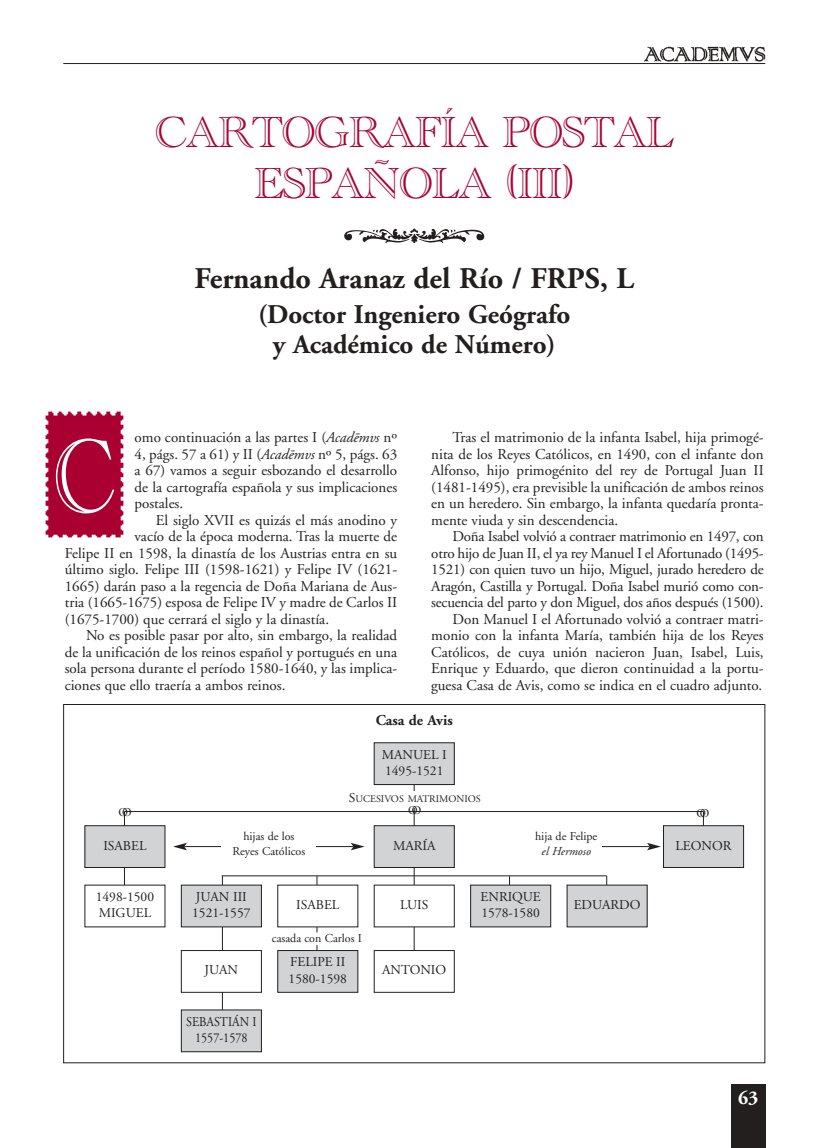
<style>
.page{position:relative;width:830px;height:1148px;background:#fff}
.page>*{position:absolute;margin:0;border:0;box-sizing:border-box;transform-origin:0 0}
.t1{font:108px "Academy Engraved Plain";color:#fff;scale:.8 1}
.t2{font:45px "Academy Engraved Plain";color:#a90031}
.t3{font:700 30px "Adobe Garamond";color:#231f1f}
.t4{font:700 27px/30px "Adobe Garamond";color:#231f1f;text-align:center}
.t5{font:700 19.5px "Adobe Garamond";color:#fff}
.t6{font:15px/16.5px "Adobe Garamond";color:#231f1f;text-align:justify}
.t7{font:700 15px "Adobe Garamond";color:#231f1f}
.t8{font:13.5px/16.2px "Adobe Garamond";color:#231f1f}
.t9{font:13.5px/16.2px "Adobe Garamond";color:#231f1f;text-align:center;scale:.9 1}
.t10{font:12px/14.4px "Adobe Garamond";color:#231f1f;text-align:center}
.t11{font:italic 12px "Adobe Garamond";color:#231f1f}
.t12{font:10.2px "Adobe Garamond";color:#231f1f}
.s1{font-style:italic}
.s2{font-size:13.5px}
</style>
<div class="page">
<div style="left:731px;top:1084px;width:34px;height:63px;background:#231f1f"></div>
<img style="left:644px;top:46px;width:122px;height:16px">
<hr style="left:63px;top:63px;width:702px;height:1px;background:#231f1f">
<img style="left:45px;top:411px;width:79px;height:127px">
<svg style="left:63px;top:704px;width:702px;height:359px"></svg>
<svg style="left:173px;top:842px;width:14px;height:8px"></svg>
<svg style="left:351px;top:842px;width:13px;height:8px"></svg>
<hr style="left:573px;top:846px;width:76px;height:1px;background:#231f1f">
<svg style="left:647px;top:842px;width:14px;height:8px"></svg>
<hr style="left:414px;top:781px;width:1px;height:190px;background:#231f1f">
<hr style="left:222px;top:876px;width:1px;height:149px;background:#231f1f">
<hr style="left:124px;top:811px;width:1px;height:101px;background:#231f1f">
<hr style="left:316px;top:876px;width:1px;height:56px;background:#231f1f">
<div style="left:85px;top:825px;width:80px;height:42px;background:#d1d3d5"></div>
<div style="left:84px;top:825px;width:81px;height:42px;border:1px solid #231f1f"></div>
<div style="left:374px;top:825px;width:80px;height:42px;background:#d1d3d5"></div>
<div style="left:374px;top:825px;width:80px;height:42px;border:1px solid #231f1f"></div>
<div style="left:85px;top:885px;width:80px;height:42px;background:#fff"></div>
<div style="left:181px;top:885px;width:80px;height:42px;background:#d1d3d5"></div>
<div style="left:181px;top:884px;width:81px;height:43px;border:1px solid #231f1f"></div>
<div style="left:278px;top:885px;width:80px;height:42px;background:#fff"></div>
<div style="left:374px;top:885px;width:80px;height:42px;background:#fff"></div>
<div style="left:470px;top:885px;width:80px;height:42px;background:#d1d3d5"></div>
<div style="left:470px;top:884px;width:81px;height:43px;border:1px solid #231f1f"></div>
<div style="left:567px;top:885px;width:80px;height:42px;background:#d1d3d5"></div>
<div style="left:181px;top:950px;width:80px;height:42px;background:#fff"></div>
<div style="left:181px;top:950px;width:81px;height:42px;border:1px solid #231f1f"></div>
<div style="left:278px;top:950px;width:80px;height:42px;background:#d1d3d5"></div>
<div style="left:277px;top:950px;width:81px;height:42px;border:1px solid #231f1f"></div>
<div style="left:374px;top:950px;width:80px;height:42px;background:#fff"></div>
<div style="left:374px;top:950px;width:80px;height:42px;border:1px solid #231f1f"></div>
<div style="left:345px;top:791px;width:139px;height:17px;background:#fff"></div>
<hr style="left:222px;top:875px;width:384px;height:1px;background:#231f1f">
<hr style="left:124px;top:811px;width:579px;height:1px;background:#231f1f">
<div style="left:181px;top:1010px;width:80px;height:41px;background:#d1d3d5"></div>
<div style="left:181px;top:1009px;width:81px;height:43px;border:1px solid #231f1f"></div>
<div style="left:222px;top:830px;width:94px;height:32px;background:#fff"></div>
<div style="left:531px;top:830px;width:70px;height:32px;background:#fff"></div>
<hr style="left:703px;top:811px;width:1px;height:30px;background:#231f1f">
<div style="left:663px;top:825px;width:80px;height:42px;background:#d1d3d5"></div>
<div style="left:663px;top:825px;width:81px;height:42px;border:1px solid #231f1f"></div>
<div style="left:374px;top:742px;width:80px;height:42px;background:#d1d3d5"></div>
<div style="left:374px;top:742px;width:80px;height:43px;border:1px solid #231f1f"></div>
<h2 class="t2" style="left:155px;top:117px;width:519px">CARTOGRAFÍA POSTAL</h2>
<h2 class="t2" style="left:255px;top:168px;width:320px">ESPAÑOLA (III)</h2>
<h3 class="t3" style="left:194px;top:266px;width:441px">Fernando Aranaz del Río / FRPS, L</h3>
<h3 class="t4" style="left:258px;top:301px;width:314px">(Doctor Ingeniero Geógrafo y Académico de Número)</h3>
<p class="t6" style="left:134px;top:430px;width:264px">omo continuación a las partes I (<span class="s1">Acad¯emvs</span> nº 4, págs. 57 a 61) y II (<span class="s1">Acad¯emvs</span> nº 5, págs. 63 a 67) vamos a seguir esbozando el desarrollo de la cartografía española y sus implicaciones postales.</p>
<p class="t6" style="left:156px;top:513px;width:243px">El siglo XVII es quizás el más anodino y</p>
<p class="t6" style="left:134px;top:529px;width:264px">vacío de la época moderna. Tras la muerte de</p>
<p class="t6" style="left:65px;top:546px;width:334px">Felipe II en 1598, la dinastía de los Austrias entra en su</p>
<p class="t6" style="left:65px;top:562px;width:334px">último siglo. Felipe III (1598-1621) y Felipe IV (1621-</p>
<p class="t6" style="left:65px;top:579px;width:334px">1665) darán paso a la regencia de Doña Mariana de Aus-</p>
<p class="t6" style="left:65px;top:595px;width:334px">tria (1665-1675) esposa de Felipe IV y madre de Carlos II</p>
<p class="t6" style="left:65px;top:612px;width:266px">(1675-1700) que cerrará el siglo y la dinastía.</p>
<p class="t6" style="left:86px;top:628px;width:313px">No es posible pasar por alto, sin embargo, la realidad</p>
<p class="t6" style="left:65px;top:645px;width:334px">de la unificación de los reinos español y portugués en una</p>
<p class="t6" style="left:65px;top:661px;width:334px">sola persona durante el período 1580-1640, y las implica-</p>
<p class="t6" style="left:65px;top:678px;width:222px">ciones que ello traería a ambos reinos.</p>
<h1 class="t1" style="left:54px;top:439px;width:76px">C</h1>
<p class="t6" style="left:431px;top:430px;width:334px;text-indent:21px">Tras el matrimonio de la infanta Isabel, hija primogé&shy;nita de los Reyes Católicos, en 1490, con el infante don Alfonso, hijo primogénito del rey de Portugal Juan II (1481-1495), era previsible la unificación de ambos reinos en un heredero. Sin embargo, la infanta quedaría pronta&shy;mente viuda y sin descendencia.</p>
<p class="t6" style="left:431px;top:529px;width:334px;text-align:right">Doña Isabel volvió a contraer matrimonio en 1497, con otro hijo de Juan II, el ya rey Manuel I el Afortunado (1495- 1521) con quien tuvo un hijo, Miguel, jurado heredero de Aragón, Castilla y Portugal. Doña Isabel murió como con&shy;secuencia del parto y don Miguel, dos años después (1500).<br>Don Manuel I el Afortunado volvió a contraer matri&shy;monio con la infanta María, también hija de los Reyes Católicos, de cuya unión nacieron Juan, Isabel, Luis, Enrique y Eduardo, que dieron continuidad a la portu&shy;guesa Casa de Avis, como se indica en el cuadro adjunto.</p>
<p class="t7" style="left:376px;top:714px;width:78px">Casa de Avis</p>
<p class="t8" style="left:382px;top:747px;width:66px">MANUEL I<br>1495-1521</p>
<p class="t12" style="left:349px;top:795px;width:133px"><span class="s2">S</span>UCESIVOS MATRIMONIOS</p>
<p class="t10" style="left:118px;top:805px;width:15px">OO</p>
<p class="t10" style="left:408px;top:804px;width:15px">OO</p>
<p class="t10" style="left:696px;top:807px;width:15px">OO</p>
<p class="t10" style="left:232px;top:830px;width:74px">hijas de los<br>Reyes Católicos</p>
<p class="t10" style="left:535px;top:830px;width:64px">hija de Felipe</p>
<p class="t8" style="left:103px;top:838px;width:45px">ISABEL</p>
<p class="t8" style="left:393px;top:838px;width:44px">MARÍA</p>
<p class="t11" style="left:541px;top:846px;width:51px">el Hermoso</p>
<p class="t8" style="left:96px;top:889px;width:60px">1498-1500<br>MIGUEL</p>
<p class="t8" style="left:192px;top:889px;width:60px">JUAN III<br>1521-1557</p>
<p class="t8" style="left:296px;top:898px;width:45px">ISABEL</p>
<p class="t8" style="left:400px;top:898px;width:30px">LUIS</p>
<p class="t8" style="left:480px;top:889px;width:62px">ENRIQUE<br>1578-1580</p>
<p class="t8" style="left:573px;top:898px;width:68px">EDUARDO</p>
<p class="t10" style="left:272px;top:932px;width:92px">casada con Carlos I</p>
<p class="t8" style="left:204px;top:963px;width:35px">JUAN</p>
<p class="t8" style="left:288px;top:955px;width:60px">FELIPE II<br>1580-1598</p>
<p class="t8" style="left:382px;top:963px;width:66px">ANTONIO</p>
<p class="t9" style="left:186px;top:1014px;width:80px">SEBASTIÁN I<br>1557-1578</p>
<p class="t8" style="left:675px;top:838px;width:58px">LEONOR</p>
<h3 class="t5" style="left:738px;top:1089px;width:22px">63</h3>
</div>
